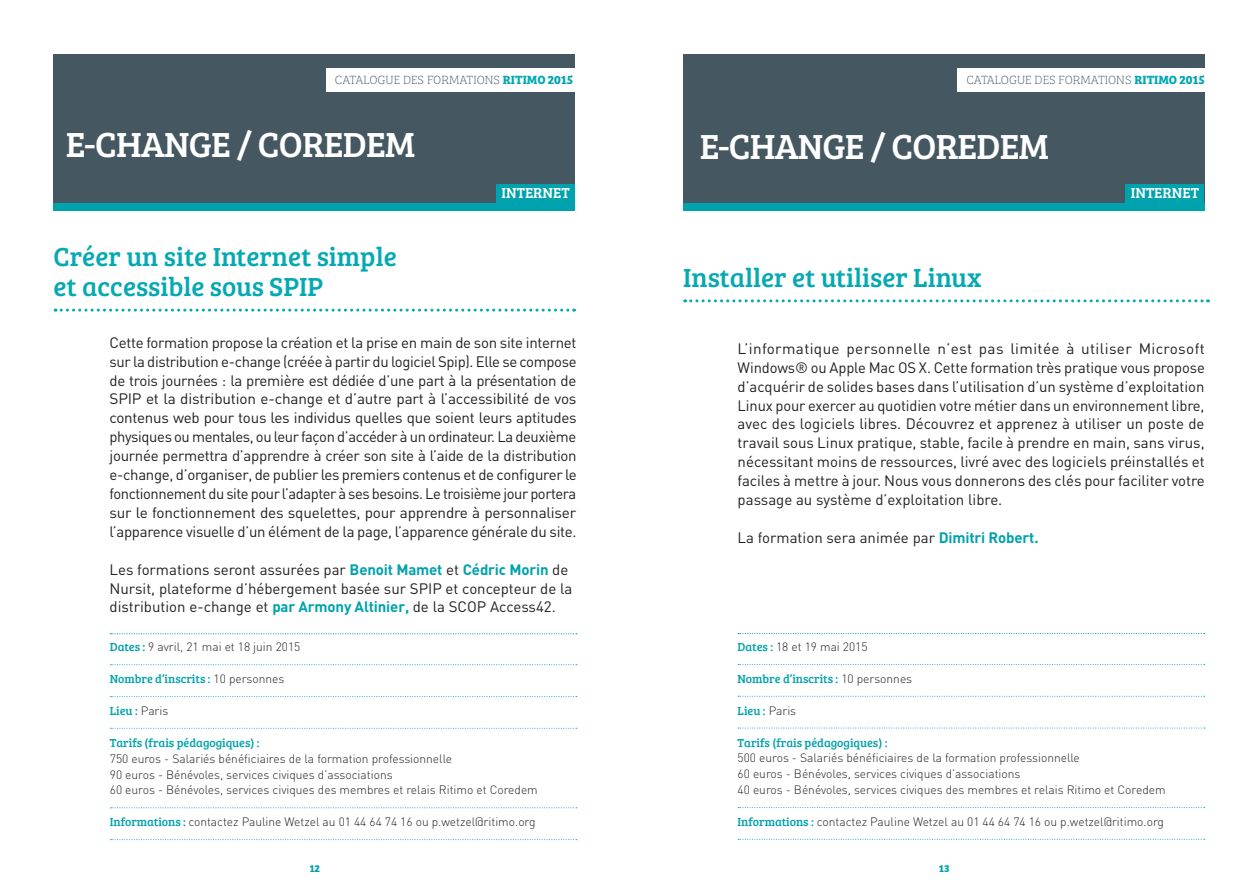
<style>
.page{position:relative;width:1259px;height:893px;background:#fff}
.page>*{position:absolute;margin:0;border:0;box-sizing:border-box;transform-origin:0 0}
.t1{font:36px "Bree Serif";letter-spacing:-.02em;color:#fff}
.t2{font:27px/30px "Bree Serif";color:#04a9b3}
.t3{font:15px/18.9px "DIN";color:#231f20;text-align:justify}
.t4{font:15px "Bree Serif";color:#fff}
.t5{font:12.3px "Bree Serif Th";color:#536670}
.t6{font:300 12px/15.9px "DIN";color:#231f20}
.t7{font:12px "Bree Serif";color:#00a2ad}
.t8{font:700 10.5px "Bree";color:#00a2ad}
.s1{font-family:"Bree Serif";font-weight:700;color:#04a9b3}
.s2{font-family:"Bree Serif";font-weight:700;color:#00a2ad}
.s3{font-weight:700;color:#00a2ad}
.s4{font-family:"Bree Serif";font-weight:400;color:#00a2ad}
.s5{font-family:"DIN";font-weight:300;color:#231f20}
</style>
<div class="page">
<div style="left:54px;top:54px;width:521px;height:156px;background:#455760"></div>
<div style="left:54px;top:203px;width:521px;height:7px;background:#00a2ad"></div>
<div style="left:326px;top:68px;width:303px;height:23px;background:#fff"></div>
<div style="left:496px;top:184px;width:79px;height:19px;background:#00a2ad"></div>
<svg style="left:55px;top:309px;width:519px;height:3px"></svg>
<svg style="left:110px;top:633px;width:467px;height:1px"></svg>
<svg style="left:110px;top:664px;width:467px;height:1px"></svg>
<svg style="left:110px;top:696px;width:467px;height:1px"></svg>
<svg style="left:110px;top:728px;width:467px;height:1px"></svg>
<svg style="left:110px;top:807px;width:467px;height:1px"></svg>
<svg style="left:110px;top:839px;width:467px;height:1px"></svg>
<div style="left:683px;top:54px;width:521px;height:156px;background:#455760"></div>
<div style="left:683px;top:203px;width:521px;height:7px;background:#00a2ad"></div>
<div style="left:957px;top:68px;width:301px;height:23px;background:#fff"></div>
<div style="left:1125px;top:184px;width:79px;height:19px;background:#00a2ad"></div>
<svg style="left:684px;top:299px;width:524px;height:3px"></svg>
<svg style="left:738px;top:633px;width:466px;height:1px"></svg>
<svg style="left:738px;top:664px;width:466px;height:1px"></svg>
<svg style="left:738px;top:696px;width:466px;height:1px"></svg>
<svg style="left:738px;top:727px;width:466px;height:2px"></svg>
<svg style="left:738px;top:807px;width:466px;height:1px"></svg>
<svg style="left:738px;top:839px;width:466px;height:1px"></svg>
<p class="t5" style="left:335px;top:71px;width:240px">CATALOGUE DES FORMATIONS <span class="s1">RITIMO</span> <span class="s2">2015</span></p>
<h1 class="t1" style="left:66px;top:118px;width:351px">E-CHANGE / COREDEM</h1>
<h2 class="t2" style="left:54px;top:240px;width:345px">Créer un site Internet simple et accessible sous SPIP</h2>
<p class="t4" style="left:501px;top:182px;width:70px">INTERNET</p>
<p class="t3" style="left:109px;top:333px;width:469px">Cette formation propose la création et la prise en main de son site internet sur la distribution e-change (créée à partir du logiciel Spip). Elle se compose de trois journées : la première est dédiée d’une part à la présentation de SPIP et la distribution e-change et d’autre part à l’accessibilité de vos contenus web pour tous les individus quelles que soient leurs aptitudes physiques ou mentales, ou leur façon d’accéder à un ordinateur. La deuxième journée permettra d’apprendre à créer son site à l’aide de la distribution e-change, d’organiser, de publier les premiers contenus et de configurer le fonctionnement du site pour l’adapter à ses besoins. Le troisième jour portera sur le fonctionnement des squelettes, pour apprendre à personnaliser l’apparence visuelle d’un élément de la page, l’apparence générale du site.</p>
<p class="t3" style="left:109px;top:559px;width:464px;text-align:left">Les formations seront assurées par <span class="s3">Benoit Mamet</span> et <span class="s3">Cédric Morin</span> de<br>Nursit, plateforme d’hébergement basée sur SPIP et concepteur de la distribution e-change et <span class="s3">par Armony Altinier,</span> de la SCOP Access42.</p>
<p class="t6" style="left:110px;top:639px;width:192px"><span class="s4">Dates :</span> 9 avril, 21 mai et 18 juin 2015</p>
<p class="t7" style="left:110px;top:670px;width:176px">Nombre d’inscrits : <span class="s5">10 personnes</span></p>
<p class="t7" style="left:110px;top:702px;width:60px">Lieu : <span class="s5">Paris</span></p>
<p class="t7" style="left:110px;top:734px;width:151px">Tarifs (frais pédagogiques) :</p>
<p class="t6" style="left:110px;top:750px;width:429px">750 euros - Salariés bénéficiaires de la formation professionnelle<br>90 euros - Bénévoles, services civiques d’associations<br>60 euros - Bénévoles, services civiques des membres et relais Ritimo et Coredem</p>
<p class="t6" style="left:110px;top:814px;width:427px"><span class="s4">Informations :</span> contactez Pauline Wetzel au 01 44 64 74 16 ou p.wetzel@ritimo.org</p>
<p class="t5" style="left:966px;top:71px;width:240px">CATALOGUE DES FORMATIONS <span class="s1">RITIMO</span> <span class="s2">2015</span></p>
<h1 class="t1" style="left:699px;top:120px;width:351px">E-CHANGE / COREDEM</h1>
<h2 class="t2" style="left:683px;top:261px;width:300px">Installer et utiliser Linux</h2>
<p class="t4" style="left:1130px;top:182px;width:70px">INTERNET</p>
<p class="t3" style="left:737px;top:339px;width:469px">L’informatique personnelle n’est pas limitée à utiliser Microsoft Windows® ou Apple Mac OS X. Cette formation très pratique vous propose d’acquérir de solides bases dans l’utilisation d’un système d’exploitation Linux pour exercer au quotidien votre métier dans un environnement libre, avec des logiciels libres. Découvrez et apprenez à utiliser un poste de travail sous Linux pratique, stable, facile à prendre en main, sans virus, nécessitant moins de ressources, livré avec des logiciels préinstallés et faciles à mettre à jour. Nous vous donnerons des clés pour faciliter votre passage au système d’exploitation libre.</p>
<p class="t3" style="left:737px;top:528px;width:302px">La formation sera animée par <span class="s3">Dimitri Robert.</span></p>
<p class="t6" style="left:737px;top:639px;width:131px"><span class="s4">Dates :</span> 18 et 19 mai 2015</p>
<p class="t7" style="left:737px;top:670px;width:176px">Nombre d’inscrits : <span class="s5">10 personnes</span></p>
<p class="t7" style="left:737px;top:702px;width:60px">Lieu : <span class="s5">Paris</span></p>
<p class="t7" style="left:737px;top:734px;width:151px">Tarifs (frais pédagogiques) :</p>
<p class="t6" style="left:737px;top:750px;width:429px">500 euros - Salariés bénéficiaires de la formation professionnelle<br>60 euros - Bénévoles, services civiques d’associations<br>40 euros - Bénévoles, services civiques des membres et relais Ritimo et Coredem</p>
<p class="t6" style="left:737px;top:814px;width:428px"><span class="s4">Informations :</span> contactez Pauline Wetzel au 01 44 64 74 16 ou p.wetzel@ritimo.org</p>
<p class="t8" style="left:309px;top:862px;width:12px">12</p>
<p class="t8" style="left:939px;top:862px;width:12px">13</p>
</div>
